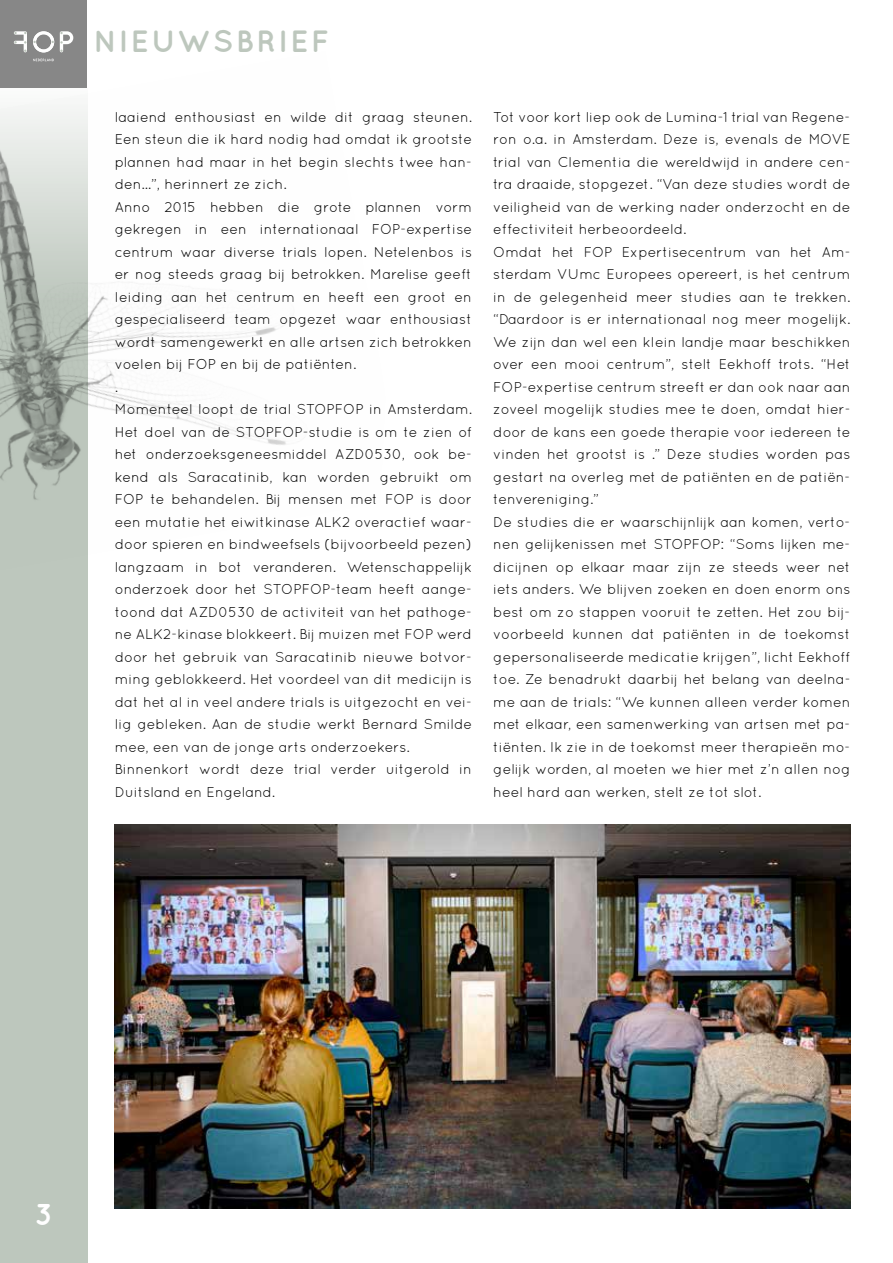
<style>
.page{position:relative;width:893px;height:1263px;background:#fff}
.page>*{position:absolute;margin:0;border:0;box-sizing:border-box;transform-origin:0 0}
.t1{font:700 30.75px "Quicksand";letter-spacing:.08em;color:#bdc7bd}
.t2{font:700 30px "Quicksand";color:#fff}
.t3{font:14.25px/22.5px "Quicksand";color:#000}
</style>
<div class="page">
<div style="left:0;top:78px;width:87px;height:1185px;background:#bdc7bd"></div>
<div style="left:0;top:0;width:87px;height:87px;background:#878787"></div>
<svg style="left:60px;top:31px;width:13px;height:20px"></svg>
<svg style="left:14px;top:31px;width:13px;height:20px"></svg>
<svg style="left:33px;top:31px;width:21px;height:20px"></svg>
<img style="left:0;top:51px;width:286px;height:521px">
<img style="left:115px;top:825px;width:735px;height:384px">
<h1 class="t1" style="left:93px;top:23px;width:237px">NIEUWSBRIEF</h1>
<p class="t3" style="left:115px;top:105px;width:359px">laaiend enthousiast en wilde dit graag steunen.<br>Een steun die ik hard nodig had omdat ik grootste plannen had maar in het begin slechts twee han&shy;den…”, herinnert ze zich.<br>Anno 2015 hebben die grote plannen vorm gekregen in een internationaal FOP-expertise centrum waar diverse trials lopen. Netelenbos is er nog steeds graag bij betrokken. Marelise geeft leiding aan het centrum en heeft een groot en gespecialiseerd team opgezet waar enthousiast wordt samengewerkt en alle artsen zich betrokken voelen bij FOP en bij de patiënten.<br>.<br>Momenteel loopt de trial STOPFOP in Amsterdam.<br>Het doel van de STOPFOP-studie is om te zien of het onderzoeksgeneesmiddel AZD0530, ook be&shy;kend als Saracatinib, kan worden gebruikt om FOP te behandelen. Bij mensen met FOP is door een mutatie het eiwitkinase ALK2 overactief waar&shy;door spieren en bindweefsels (bijvoorbeeld pezen) langzaam in bot veranderen. Wetenschappelijk onderzoek door het STOPFOP-team heeft aange&shy;toond dat AZD0530 de activiteit van het pathoge&shy;ne ALK2-kinase blokkeert. Bij muizen met FOP werd door het gebruik van Saracatinib nieuwe botvor&shy;ming geblokkeerd. Het voordeel van dit medicijn is dat het al in veel andere trials is uitgezocht en vei&shy;lig gebleken. Aan de studie werkt Bernard Smilde mee, een van de jonge arts onderzoekers.<br>Binnenkort wordt deze trial verder uitgerold in Duitsland en Engeland.</p>
<p class="t3" style="left:493px;top:105px;width:359px">Tot voor kort liep ook de Lumina-1 trial van Regene&shy;ron o.a. in Amsterdam. Deze is, evenals de MOVE trial van Clementia die wereldwijd in andere cen&shy;tra draaide, stopgezet. “Van deze studies wordt de veiligheid van de werking nader onderzocht en de effectiviteit herbeoordeeld.<br>Omdat het FOP Expertisecentrum van het Am&shy;sterdam VUmc Europees opereert, is het centrum in de gelegenheid meer studies aan te trekken. “Daardoor is er internationaal nog meer mogelijk.<br>We zijn dan wel een klein landje maar beschikken over een mooi centrum”, stelt Eekhoff trots. “Het FOP-expertise centrum streeft er dan ook naar aan zoveel mogelijk studies mee te doen, omdat hier&shy;door de kans een goede therapie voor iedereen te vinden het grootst is .” Deze studies worden pas gestart na overleg met de patiënten en de patiën&shy;tenvereniging.”<br>De studies die er waarschijnlijk aan komen, verto&shy;nen gelijkenissen met STOPFOP: “Soms lijken me&shy;dicijnen op elkaar maar zijn ze steeds weer net iets anders. We blijven zoeken en doen enorm ons best om zo stappen vooruit te zetten. Het zou bij&shy;voorbeeld kunnen dat patiënten in de toekomst gepersonaliseerde medicatie krijgen”, licht Eekhoff toe. Ze benadrukt daarbij het belang van deelna&shy;me aan de trials: “We kunnen alleen verder komen met elkaar, een samenwerking van artsen met pa&shy;tiënten. Ik zie in de toekomst meer therapieën mo&shy;gelijk worden, al moeten we hier met z’n allen nog heel hard aan werken, stelt ze tot slot.</p>
<h2 class="t2" style="left:34px;top:1196px;width:20px">3</h2>
</div>
